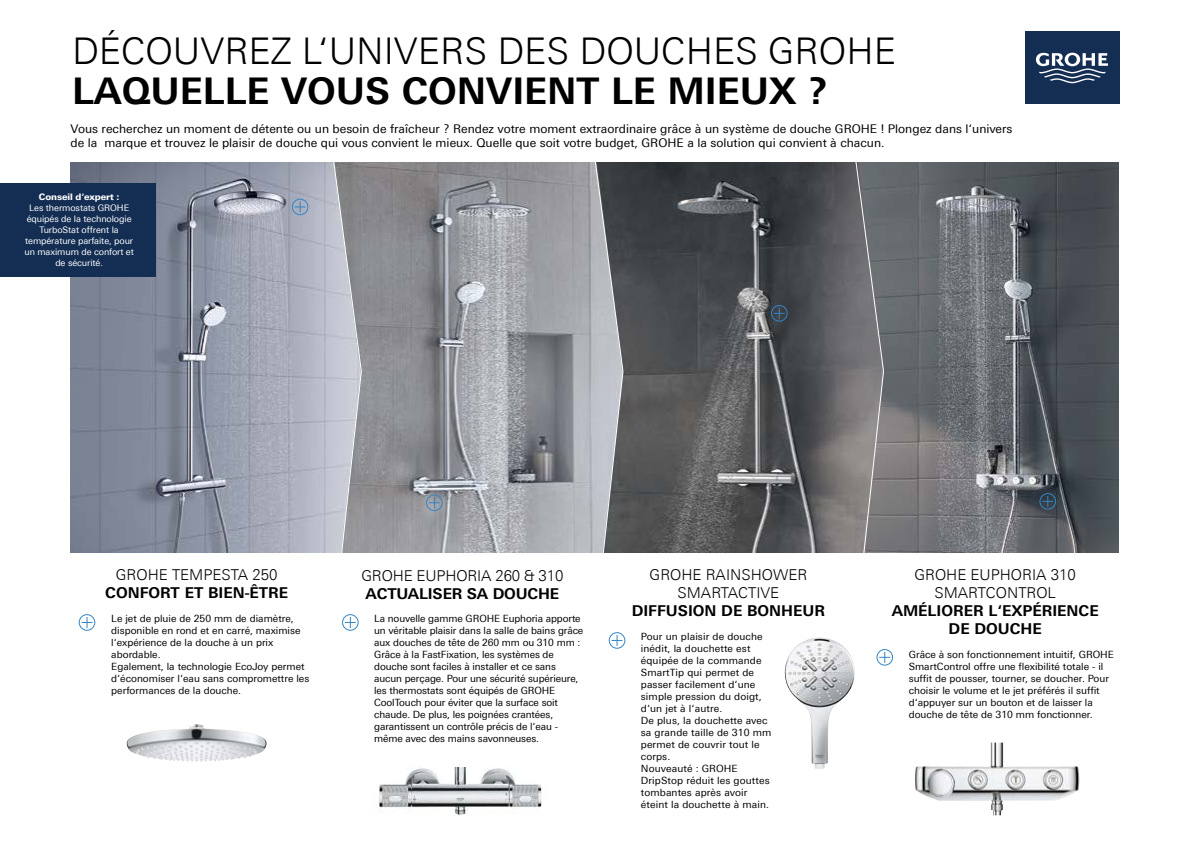
<style>
.page{position:relative;width:1191px;height:842px;background:#fff}
.page>*{position:absolute;margin:0;border:0;box-sizing:border-box;transform-origin:0 0}
.t1{font:300 36.8px "Univers Next Pro";color:#000}
.t2{font:700 36.8px "Univers Next Pro";color:#000}
.t3{font:300 15px/18px "Univers Next Pro";color:#000;text-align:center}
.t4{font:700 15px/18px "Univers Next Pro";color:#000;text-align:center}
.t5{font:12px/14px "Univers Next Pro";color:#000}
.t6{font:10px/12px "Univers Next Pro";color:#000}
.t7{font:9px/11px "Univers Next Pro";letter-spacing:-.01em;color:#fff;text-align:center}
.t8{font:800 9px "Univers Next Pro";letter-spacing:-.01em;color:#fff}
</style>
<div class="page">
<img style="left:127px;top:725px;width:140px;height:37px">
<img style="left:915px;top:742px;width:164px;height:73px">
<img style="left:784px;top:637px;width:70px;height:132px">
<div style="left:876px;top:649px;width:17px;height:17px;border:1px solid #3585c6;border-radius:50%"></div>
<svg style="left:879px;top:652px;width:11px;height:11px"></svg>
<div style="left:609px;top:632px;width:16px;height:17px;border:1px solid #3585c6;border-radius:50%"></div>
<svg style="left:611px;top:635px;width:11px;height:11px"></svg>
<div style="left:342px;top:614px;width:17px;height:17px;border:1px solid #3585c6;border-radius:50%"></div>
<div style="left:79px;top:614px;width:16px;height:17px;border:1px solid #3585c6;border-radius:50%"></div>
<svg style="left:81px;top:617px;width:11px;height:11px"></svg>
<div style="left:1025px;top:31px;width:94px;height:73px;background:#132d53"></div>
<svg style="left:1036px;top:53px;width:72px;height:30px"></svg>
<img style="left:71px;top:162px;width:1047px;height:391px">
<div style="left:771px;top:305px;width:16px;height:17px;border:1px solid #3585c6;border-radius:50%"></div>
<svg style="left:774px;top:308px;width:11px;height:11px"></svg>
<div style="left:1039px;top:493px;width:17px;height:17px;border:1px solid #3585c6;border-radius:50%"></div>
<svg style="left:1042px;top:496px;width:11px;height:18px"></svg>
<svg style="left:414px;top:483px;width:40px;height:40px"></svg>
<div style="left:426px;top:494px;width:16px;height:17px;border:1px solid #3585c6;border-radius:50%"></div>
<svg style="left:429px;top:497px;width:11px;height:19px"></svg>
<div style="left:292px;top:199px;width:16px;height:16px;border:1px solid #3585c6;border-radius:50%"></div>
<svg style="left:295px;top:201px;width:11px;height:11px"></svg>
<svg style="left:332px;top:162px;width:30px;height:466px"></svg>
<svg style="left:593px;top:162px;width:31px;height:391px;background:#919398"></svg>
<svg style="left:854px;top:162px;width:30px;height:391px;background:#7d7c7f"></svg>
<div style="left:0;top:183px;width:155px;height:93px;background:#132d53"></div>
<img style="left:373px;top:767px;width:169px;height:49px">
<h1 class="t1" style="left:72px;top:29px;width:825px">DÉCOUVREZ L‘UNIVERS DES DOUCHES GROHE</h1>
<h1 class="t2" style="left:72px;top:68px;width:757px">LAQUELLE VOUS CONVIENT LE MIEUX ?</h1>
<p class="t5" style="left:71px;top:122px;width:943px">Vous recherchez un moment de détente ou un besoin de fraîcheur ? Rendez votre moment extraordinaire grâce à un système de douche GROHE ! Plongez dans l‘univers de la marque et trouvez le plaisir de douche qui vous convient le mieux. Quelle que soit votre budget, GROHE a la solution qui convient à chacun.</p>
<p class="t8" style="left:39px;top:192px;width:82px">Conseil d‘expert :</p>
<p class="t7" style="left:24px;top:203px;width:111px">Les thermostats GROHE équipés de la technologie<br>TurboStat offrent la température parfaite, pour un maximum de confort et de sécurité.</p>
<h2 class="t3" style="left:116px;top:566px;width:163px">GROHE TEMPESTA 250</h2>
<h2 class="t4" style="left:105px;top:584px;width:184px">CONFORT ET BIEN-ÊTRE</h2>
<h2 class="t3" style="left:361px;top:567px;width:204px">GROHE EUPHORIA 260 &amp; 310</h2>
<h2 class="t4" style="left:365px;top:584px;width:195px">ACTUALISER SA DOUCHE</h2>
<p class="t6" style="left:111px;top:612px;width:199px">Le jet de pluie de 250 mm de diamètre, disponible en rond et en carré, maximise l‘expérience de la douche à un prix abordable.<br>Egalement, la technologie EcoJoy permet d‘économiser l‘eau sans compromettre les performances de la douche.</p>
<p class="t6" style="left:374px;top:612px;width:211px">La nouvelle gamme GROHE Euphoria apporte un véritable plaisir dans la salle de bains grâce aux douches de tête de 260 mm ou 310 mm :<br>Grâce à la FastFixation, les systèmes de douche sont faciles à installer et ce sans aucun perçage. Pour une sécurité supérieure, les thermostats sont équipés de GROHE CoolTouch pour éviter que la surface soit chaude. De plus, les poignées crantées, garantissent un contrôle précis de l‘eau - même avec des mains savonneuses.</p>
<h2 class="t3" style="left:649px;top:566px;width:159px">GROHE RAINSHOWER<br>SMARTACTIVE</h2>
<h2 class="t4" style="left:632px;top:602px;width:195px">DIFFUSION DE BONHEUR</h2>
<p class="t6" style="left:641px;top:630px;width:132px">Pour un plaisir de douche inédit, la douchette est équipée de la commande<br>SmartTip qui permet de passer facilement d‘une simple pression du doigt, d‘un jet à l‘autre.<br>De plus, la douchette avec sa grande taille de 310 mm permet de couvrir tout le corps.<br>Nouveauté : GROHE<br>DripStop réduit les gouttes tombantes après avoir éteint la douchette à main.</p>
<h2 class="t3" style="left:914px;top:566px;width:163px">GROHE EUPHORIA 310<br>SMARTCONTROL</h2>
<h2 class="t4" style="left:891px;top:602px;width:208px">AMÉLIORER L‘EXPÉRIENCE<br>DE DOUCHE</h2>
<p class="t6" style="left:908px;top:649px;width:207px">Grâce à son fonctionnement intuitif, GROHE SmartControl offre une flexibilité totale - il suffit de pousser, tourner, se doucher. Pour choisir le volume et le jet préférés il suffit d‘appuyer sur un bouton et de laisser la douche de tête de 310 mm fonctionner.</p>
</div>
